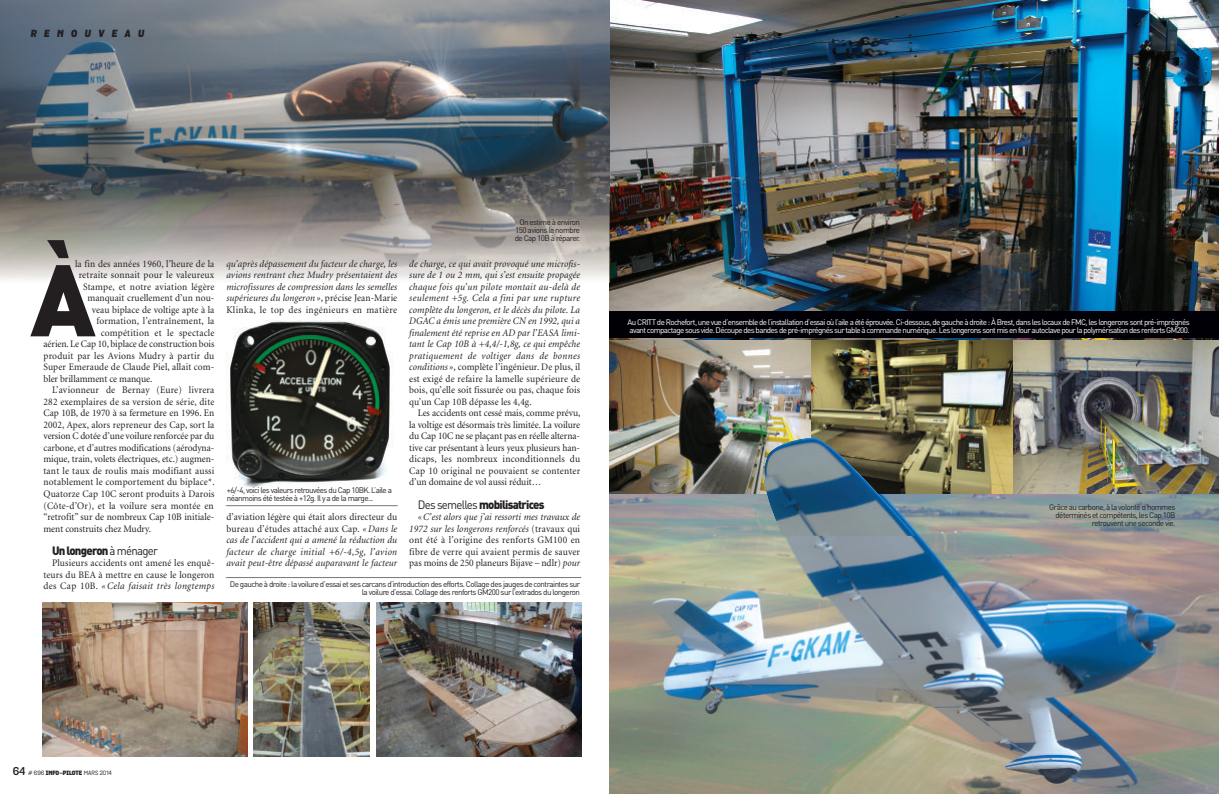
<style>
.page{position:relative;width:1219px;height:794px;background:#fff}
.page>*{position:absolute;margin:0;border:0;box-sizing:border-box;transform-origin:0 0}
.t1{font:900 100px "DIN";color:#231f20}
.t2{font:900 12px "DIN";letter-spacing:-.065em;color:#231f20;scale:.95 1}
.t3{font:10px/11.5px "Minion";letter-spacing:.01em;color:#231f20;text-align:justify;scale:.95 1}
.t4{font:italic 10px/11.5px "Minion";letter-spacing:.01em;color:#231f20;text-align:justify;scale:.95 1}
.t5{font:italic 900 10px "Grota";letter-spacing:.75em;color:#231f20}
.t6{font:8px/8px "DIN";letter-spacing:-.065em;color:#231f20;text-align:right}
.t7{font:8px/8px "DIN";letter-spacing:-.075em;color:#fff}
.t8{font:6px "Grota";color:#231f20}
.s1{font-weight:400}
.s2{font-style:italic}
.s3{font-style:normal}
.s4{font-weight:700;font-size:11px}
.s5{font-weight:900}
</style>
<div class="page">
<img style="left:609px;top:0;width:610px;height:340px">
<img style="left:610px;top:493px;width:609px;height:301px">
<img style="left:609px;top:340px;width:203px;height:153px">
<img style="left:812px;top:340px;width:201px;height:153px">
<img style="left:1013px;top:340px;width:206px;height:153px">
<img style="left:0;top:0;width:609px;height:186px">
<img style="left:0;top:186px;width:609px;height:94px">
<img style="left:376px;top:602px;width:205px;height:154px">
<img style="left:43px;top:602px;width:204px;height:154px">
<img style="left:254px;top:602px;width:115px;height:154px">
<img style="left:763px;top:437px;width:152px;height:99px">
<img style="left:226px;top:320px;width:167px;height:168px">
<svg style="left:226px;top:505px;width:172px;height:1px"></svg>
<svg style="left:226px;top:577px;width:356px;height:1px"></svg>
<div style="left:609px;top:311px;width:610px;height:26px;background:#010007"></div>
<p class="t5" style="left:30px;top:30px;width:115px">RENOUVEAU</p>
<h1 class="t1" style="left:30px;top:265px;width:67px">À</h1>
<p class="t3" style="left:75px;top:258px;width:148px">la fin des années 1960, l’heure de la</p>
<p class="t3" style="left:79px;top:270px;width:144px">retraite sonnait pour le valeureux</p>
<p class="t3" style="left:83px;top:281px;width:140px">Stampe, et notre aviation légère</p>
<p class="t3" style="left:87px;top:293px;width:135px">manquait cruellement d’un nou-</p>
<p class="t3" style="left:92px;top:304px;width:130px">veau biplace de voltige apte à la</p>
<p class="t3" style="left:96px;top:316px;width:126px">formation, l’entraînement, la</p>
<p class="t3" style="left:101px;top:327px;width:121px">compétition et le spectacle</p>
<p class="t3" style="left:44px;top:339px;width:181px">aérien. Le Cap 10, biplace de construction bois</p>
<p class="t3" style="left:44px;top:350px;width:181px">produit par les Avions Mudry à partir du</p>
<p class="t3" style="left:44px;top:362px;width:181px">Super Emeraude de Claude Piel, allait com-</p>
<p class="t3" style="left:44px;top:373px;width:116px">bler brillamment ce manque.</p>
<p class="t3" style="left:52px;top:385px;width:172px">L’avionneur de Bernay (Eure) livrera</p>
<p class="t3" style="left:44px;top:396px;width:181px">282 exemplaires de sa version de série, dite</p>
<p class="t3" style="left:44px;top:408px;width:181px">Cap 10B, de 1970 à sa fermeture en 1996. En</p>
<p class="t3" style="left:44px;top:420px;width:181px">2002, Apex, alors repreneur des Cap, sort la</p>
<p class="t3" style="left:44px;top:431px;width:181px">version C dotée d’une voilure renforcée par du</p>
<p class="t3" style="left:44px;top:443px;width:181px">carbone, et d’autres modifications (aérodyna-</p>
<p class="t3" style="left:44px;top:454px;width:181px">mique, train, volets électriques, etc.) augmen-</p>
<p class="t3" style="left:44px;top:466px;width:181px">tant le taux de roulis mais modifiant aussi</p>
<p class="t3" style="left:44px;top:477px;width:182px">notablement le comportement du biplace*.</p>
<p class="t3" style="left:44px;top:489px;width:181px">Quatorze Cap 10C seront produits à Darois</p>
<p class="t3" style="left:44px;top:500px;width:181px">(Côte-d’Or), et la voilure sera montée en</p>
<p class="t3" style="left:44px;top:512px;width:181px">“retrofit” sur de nombreux Cap 10B initiale-</p>
<p class="t3" style="left:44px;top:523px;width:115px">ment construits chez Mudry.</p>
<p class="t2" style="left:52px;top:546px;width:113px">Un longeron <span class="s1">à ménager</span></p>
<p class="t3" style="left:44px;top:558px;width:181px;text-indent:9px">Plusieurs accidents ont amené les enquê&shy;teurs du BEA à mettre en cause le longeron des Cap 10B. <span class="s2">« Cela faisait très longtemps</span></p>
<p class="t4" style="left:226px;top:258px;width:181px">qu’après dépassement du facteur de charge, les avions rentrant chez Mudry présentaient des microfissures de compression dans les semelles supérieures du longeron »<span class="s3">, précise Jean-Marie Klinka, le top des ingénieurs en matière</span></p>
<p class="t6" style="left:227px;top:487px;width:167px;text-align:left">+6/-4, voici les valeurs retrouvées du Cap 10BK. L’aile a néanmoins été testée à +12g. Il y a de la marge...</p>
<p class="t4" style="left:226px;top:512px;width:181px"><span class="s3">d’aviation légère qui était alors directeur du bureau d’études attaché aux Cap.</span> « Dans le cas de l’accident qui a amené la réduction du facteur de charge initial +6/-4,5g, l’avion avait peut-être dépassé auparavant le facteur</p>
<p class="t6" style="left:515px;top:219px;width:67px;text-align:center">On estime à environ<br>150 avions le nombre de Cap 10B à réparer.</p>
<p class="t4" style="left:409px;top:258px;width:181px">de charge, ce qui avait provoqué une microfis&shy;sure de 1 ou 2 mm, qui s’est ensuite propagée chaque fois qu’un pilote montait au-delà de seulement +5g. Cela a fini par une rupture complète du longeron, et le décès du pilote. La DGAC a émis une première CN en 1992, qui a finalement été reprise en AD par l’EASA limi&shy;tant le Cap 10B à +4,4/-1,8g, ce qui empêche pratiquement de voltiger dans de bonnes conditions »<span class="s3">, complète l’ingénieur. De plus, il est exigé de refaire la lamelle supérieure de bois, qu’elle soit fissurée ou pas, chaque fois qu’un Cap 10B dépasse les 4,4g.</span></p>
<p class="t3" style="left:409px;top:408px;width:182px;text-indent:9px">Les accidents ont cessé mais, comme prévu, la voltige est désormais très limitée. La voilure du Cap 10C ne se plaçant pas en réelle alterna&shy;tive car présentant à leurs yeux plusieurs han&shy;dicaps, les nombreux inconditionnels du Cap 10 original ne pouvaient se contenter d’un domaine de vol aussi réduit…</p>
<p class="t2" style="left:418px;top:500px;width:135px"><span class="s1">Des semelles</span> mobilisatrices</p>
<p class="t3" style="left:409px;top:512px;width:181px;text-indent:9px"><span class="s2">«C’est alors que j’ai ressorti mes travaux de 1972 sur les longerons renforcés</span> (travaux qui ont été à l’origine des renforts GM100 en fibre de verre qui avaient permis de sauver pas moins de 250 planeurs Bijave – ndlr) <span class="s2">pour</span></p>
<p class="t6" style="left:230px;top:581px;width:352px">De gauche à droite : la voilure d’essai et ses carcans d’introduction des efforts. Collage des jauges de contraintes sur la voilure d’essai. Collage des renforts GM200 sur l’extrados du longeron</p>
<p class="t7" style="left:628px;top:319px;width:563px">Au CRITT de Rochefort, une vue d’ensemble de l’installation d’essai où l’aile a été éprouvée. Ci-dessous, de gauche à droite : À Brest, dans les locaux de FMC, les longerons sont pré-imprégnés avant compactage sous vide. Découpe des bandes de pré-imprégnés sur table à commande numérique. Les longerons sont mis en four autoclave pour la polymérisation des renforts GM200.</p>
<p class="t6" style="left:1049px;top:504px;width:128px">Grâce au carbone, à la volonté d’hommes déterminés et compétents, les Cap 10B retrouvent une seconde vie.</p>
<p class="t8" style="left:13px;top:770px;width:101px"><span class="s4">64</span> # 696 <span class="s5">INFO-PILOTE</span> MARS 2014</p>
</div>
